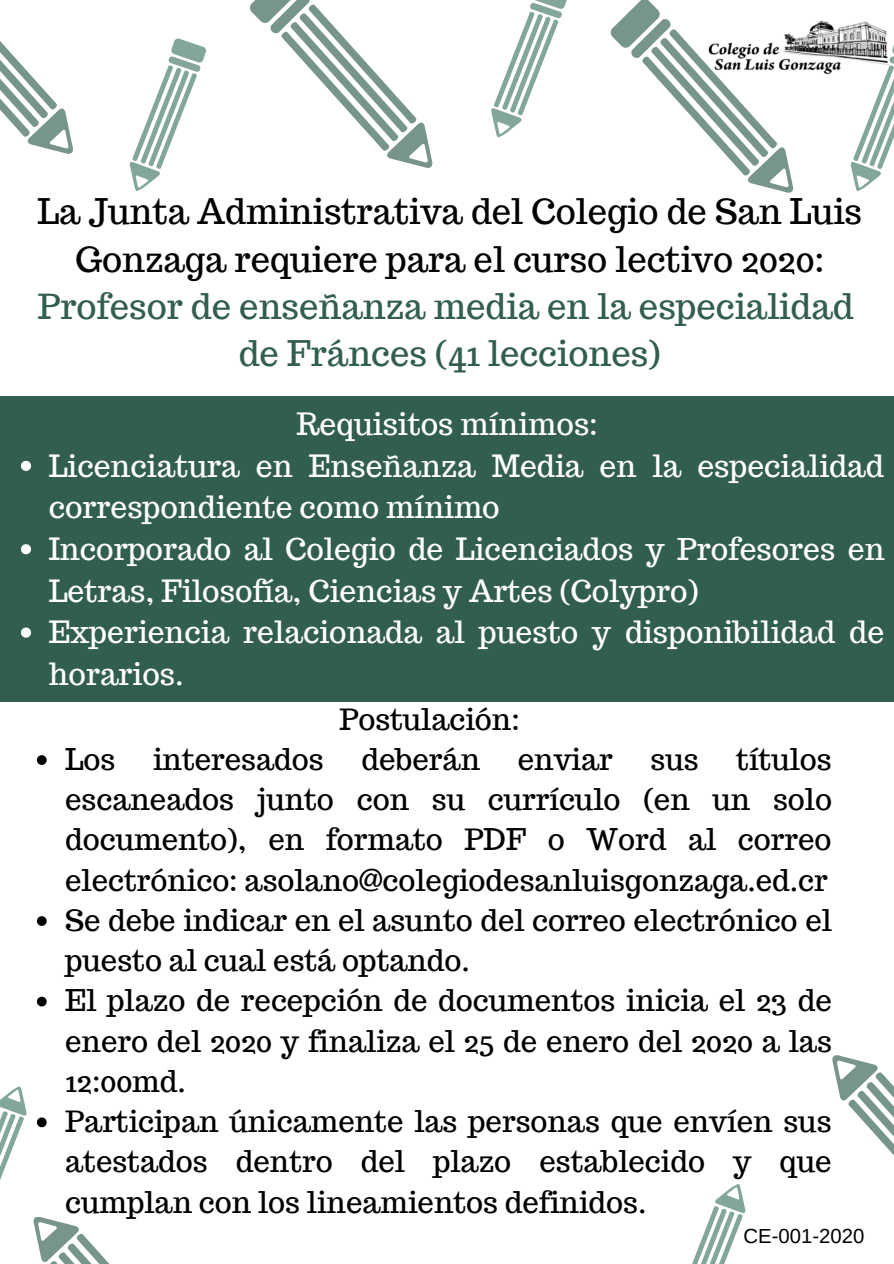
<style>
.page{position:relative;width:894px;height:1264px;background:#fff}
.page>*{position:absolute;margin:0;border:0;box-sizing:border-box;transform-origin:0 0}
.t1{font:34.5px/47.2px "Trocchi";color:#000;text-align:center}
.t2{font:34.5px/47.2px "Trocchi";color:#325e4d;text-align:center}
.t3{font:30px/41.7px "Trocchi";color:#fff}
.t4{font:29.25px/40.2px "Trocchi";color:#000}
.t5{font:20.25px "Arimo";color:#000}
</style>
<div class="page">
<svg style="left:250px;top:0;width:182px;height:167px"></svg>
<svg style="left:491px;top:0;width:76px;height:138px"></svg>
<svg style="left:610px;top:0;width:183px;height:192px"></svg>
<svg style="left:850px;top:81px;width:43px;height:110px"></svg>
<svg style="left:0;top:41px;width:73px;height:112px"></svg>
<svg style="left:129px;top:38px;width:77px;height:153px"></svg>
<svg style="left:832px;top:1055px;width:61px;height:99px"></svg>
<svg style="left:692px;top:1184px;width:54px;height:79px"></svg>
<div style="left:0;top:396px;width:893px;height:305px;background:#325e4d"></div>
<svg style="left:21px;top:461px;width:10px;height:10px"></svg>
<svg style="left:21px;top:544px;width:10px;height:10px"></svg>
<svg style="left:21px;top:627px;width:10px;height:10px"></svg>
<svg style="left:37px;top:755px;width:10px;height:10px"></svg>
<svg style="left:37px;top:916px;width:10px;height:9px"></svg>
<svg style="left:37px;top:996px;width:10px;height:10px"></svg>
<svg style="left:0;top:1086px;width:109px;height:177px"></svg>
<img style="left:701px;top:14px;width:192px;height:67px">
<p class="t1" style="left:37px;top:188px;width:826px">La Junta Administrativa del Colegio de San Luis<br>Gonzaga requiere para el curso lectivo 2020:</p>
<p class="t2" style="left:38px;top:283px;width:817px">Profesor de enseñanza media en la especialidad de Fránces (41 lecciones)</p>
<p class="t3" style="left:296px;top:403px;width:303px">Requisitos mínimos:</p>
<p class="t3" style="left:49px;top:444px;width:837px">Licenciatura en Enseñanza Media en la especialidad correspondiente como mínimo<br>Incorporado al Colegio de Licenciados y Profesores en Letras, Filosofía, Ciencias y Artes (Colypro)<br>Experiencia relacionada al puesto y disponibilidad de horarios.</p>
<p class="t4" style="left:339px;top:698px;width:182px">Postulación:</p>
<p class="t4" style="left:65px;top:739px;width:768px;text-indent:671px">títulos escaneados junto con su currículo (en un solo documento), en formato PDF o Word al correo electrónico: asolano@colegiodesanluisgonzaga.ed.cr Se debe indicar en el asunto del correo electrónico el puesto al cual está optando.<br>El plazo de recepción de documentos inicia el 23 de enero del 2020 y finaliza el 25 de enero del 2020 a las 12:00md.<br>Participan únicamente las personas que envíen sus atestados dentro del plazo establecido y que cumplan con los lineamientos definidos.</p>
<p class="t4" style="left:65px;top:739px;width:52px">Los</p>
<p class="t4" style="left:153px;top:739px;width:172px">interesados</p>
<p class="t4" style="left:361px;top:739px;width:120px">deberán</p>
<p class="t4" style="left:517px;top:739px;width:96px">enviar</p>
<p class="t4" style="left:650px;top:739px;width:50px">sus</p>
<p class="t5" style="left:743px;top:1224px;width:122px">CE-001-2020</p>
</div>
